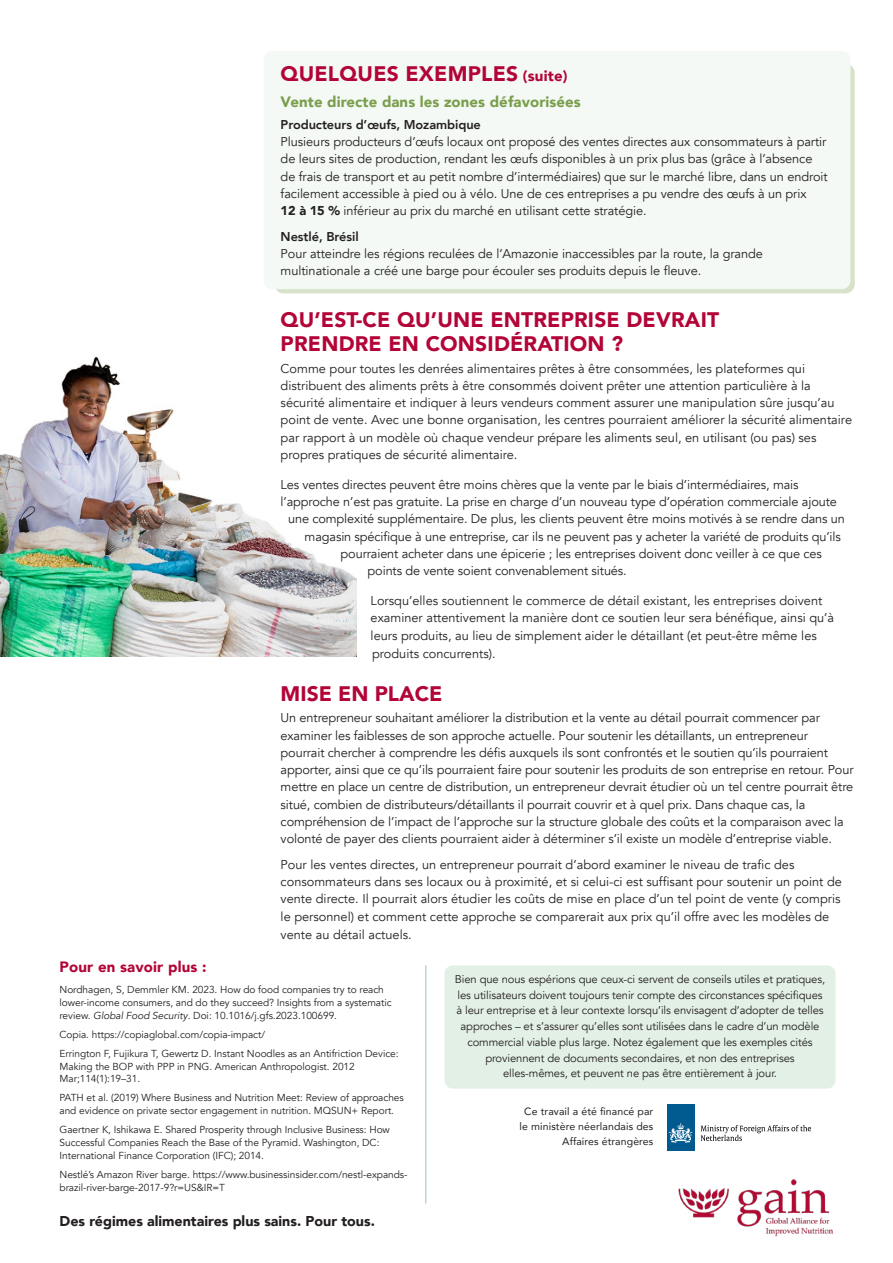
<style>
.page{position:relative;width:893px;height:1263px;background:#fff}
.page>*{position:absolute;margin:0;border:0;box-sizing:border-box;transform-origin:0 0}
.t1{font:900 21px/24px "Avenir";letter-spacing:.01em;color:#b30437}
.t2{font:900 15px "Avenir";letter-spacing:.005em;color:#7a9e4c}
.t3{font:900 15px "Avenir";letter-spacing:.01em;color:#b30437}
.t4{font:900 14.25px "Avenir";color:#231f20}
.t5{font:12.75px/17.2px "Avenir";letter-spacing:-.005em;color:#231f20}
.t6{font:800 12.75px "Avenir";letter-spacing:-.005em;color:#231f20}
.t7{font:11.25px/15.8px "Avenir";letter-spacing:-.01em;color:#231f20;text-align:center}
.t8{font:10.5px/15px "Avenir";letter-spacing:.01em;color:#231f20;text-align:right}
.t9{font:10.2px/12.8px "Avenir";letter-spacing:-.005em;color:#231f20}
.s1{font-size:15px}
.s2{font-weight:900}
.s3{font-style:italic}
</style>
<div class="page">
<img style="left:0;top:356px;width:357px;height:300px">
<img style="left:678px;top:1179px;width:156px;height:58px">
<hr style="left:425px;top:965px;width:1px;height:238px;background:#a2ceaa">
<div style="left:264px;top:51px;width:586px;height:238px;background:#f4f9f5;border-radius:9px"></div>
<div style="left:444px;top:965px;width:392px;height:124px;background:#e3f0e6;border-radius:9px"></div>
<div style="left:667px;top:1104px;width:27px;height:46px;background:#005a90"></div>
<svg style="left:669px;top:1123px;width:23px;height:20px"></svg>
<svg style="left:701px;top:1125px;width:110px;height:16px"></svg>
<p class="t1" style="left:281px;top:61px;width:288px">QUELQUES EXEMPLES <span class="s1">(suite)</span></p>
<p class="t2" style="left:281px;top:89px;width:302px">Vente directe dans les zones défavorisées</p>
<p class="t6" style="left:281px;top:114px;width:202px">Producteurs d’œufs, Mozambique</p>
<p class="t5" style="left:281px;top:133px;width:549px">Plusieurs producteurs d’œufs locaux ont proposé des ventes directes aux consommateurs à partir de leurs sites de production, rendant les œufs disponibles à un prix plus bas (grâce à l’absence de frais de transport et au petit nombre d’intermédiaires) que sur le marché libre, dans un endroit facilement accessible à pied ou à vélo. Une de ces entreprises a pu vendre des œufs à un prix</p>
<p class="t5" style="left:281px;top:202px;width:368px"><span class="s2">12 à 15 %</span> inférieur au prix du marché en utilisant cette stratégie.</p>
<p class="t6" style="left:281px;top:226px;width:80px">Nestlé, Brésil</p>
<p class="t5" style="left:281px;top:245px;width:484px">Pour atteindre les régions reculées de l’Amazonie inaccessibles par la route, la grande multinationale a créé une barge pour écouler ses produits depuis le fleuve.</p>
<p class="t1" style="left:281px;top:307px;width:440px">QU’EST-CE QU’UNE ENTREPRISE DEVRAIT<br>PRENDRE EN CONSIDÉRATION ?</p>
<p class="t5" style="left:281px;top:360px;width:573px">Comme pour toutes les denrées alimentaires prêtes à être consommées, les plateformes qui distribuent des aliments prêts à être consommés doivent prêter une attention particulière à la sécurité alimentaire et indiquer à leurs vendeurs comment assurer une manipulation sûre jusqu’au point de vente. Avec une bonne organisation, les centres pourraient améliorer la sécurité alimentaire par rapport à un modèle où chaque vendeur prépare les aliments seul, en utilisant (ou pas) ses propres pratiques de sécurité alimentaire.</p>
<p class="t5" style="left:281px;top:476px;width:519px">Les ventes directes peuvent être moins chères que la vente par le biais d’intermédiaires, mais</p>
<p class="t5" style="left:281px;top:493px;width:558px">l’approche n’est pas gratuite. La prise en charge d’un nouveau type d’opération commerciale ajoute</p>
<p class="t5" style="left:288px;top:511px;width:558px">une complexité supplémentaire. De plus, les clients peuvent être moins motivés à se rendre dans un</p>
<p class="t5" style="left:305px;top:528px;width:538px">magasin spécifique à une entreprise, car ils ne peuvent pas y acheter la variété de produits qu’ils</p>
<p class="t5" style="left:341px;top:545px;width:483px">pourraient acheter dans une épicerie ; les entreprises doivent donc veiller à ce que ces</p>
<p class="t5" style="left:368px;top:562px;width:261px">points de vente soient convenablement situés.</p>
<p class="t5" style="left:371px;top:592px;width:465px">Lorsqu’elles soutiennent le commerce de détail existant, les entreprises doivent examiner attentivement la manière dont ce soutien leur sera bénéfique, ainsi qu’à leurs produits, au lieu de simplement aider le détaillant (et peut-être même les produits concurrents).</p>
<p class="t1" style="left:281px;top:681px;width:163px">MISE EN PLACE</p>
<p class="t5" style="left:281px;top:709px;width:574px">Un entrepreneur souhaitant améliorer la distribution et la vente au détail pourrait commencer par examiner les faiblesses de son approche actuelle. Pour soutenir les détaillants, un entrepreneur pourrait chercher à comprendre les défis auxquels ils sont confrontés et le soutien qu’ils pourraient apporter, ainsi que ce qu’ils pourraient faire pour soutenir les produits de son entreprise en retour. Pour mettre en place un centre de distribution, un entrepreneur devrait étudier où un tel centre pourrait être situé, combien de distributeurs/détaillants il pourrait couvrir et à quel prix. Dans chaque cas, la compréhension de l’impact de l’approche sur la structure globale des coûts et la comparaison avec la volonté de payer des clients pourraient aider à déterminer s’il existe un modèle d’entreprise viable.</p>
<p class="t5" style="left:281px;top:856px;width:563px">Pour les ventes directes, un entrepreneur pourrait d’abord examiner le niveau de trafic des consommateurs dans ses locaux ou à proximité, et si celui-ci est suffisant pour soutenir un point de vente directe. Il pourrait alors étudier les coûts de mise en place d’un tel point de vente (y compris le personnel) et comment cette approche se comparerait aux prix qu’il offre avec les modèles de vente au détail actuels.</p>
<p class="t3" style="left:60px;top:954px;width:149px">Pour en savoir plus :</p>
<p class="t9" style="left:60px;top:983px;width:334px">Nordhagen, S, Demmler KM. 2023. How do food companies try to reach lower-income consumers, and do they succeed? Insights from a systematic review. <span class="s3">Global Food Security</span>. Doi: 10.1016/j.gfs.2023.100699.</p>
<p class="t9" style="left:60px;top:1028px;width:207px">Copia. https://copiaglobal.com/copia-impact/</p>
<p class="t9" style="left:60px;top:1047px;width:341px">Errington F, Fujikura T, Gewertz D. Instant Noodles as an Antifriction Device:<br>Making the BOP with PPP in PNG. American Anthropologist. 2012<br>Mar;114(1):19–31.</p>
<p class="t9" style="left:60px;top:1092px;width:346px">PATH et al. (2019) Where Business and Nutrition Meet: Review of approaches and evidence on private sector engagement in nutrition. MQSUN+ Report.</p>
<p class="t9" style="left:60px;top:1124px;width:332px">Gaertner K, Ishikawa E. Shared Prosperity through Inclusive Business: How<br>Successful Companies Reach the Base of the Pyramid. Washington, DC:<br>International Finance Corporation (IFC); 2014.</p>
<p class="t9" style="left:60px;top:1168px;width:350px;line-height:13.5px">Nestlé’s Amazon River barge. https://www.businessinsider.com/nestl-expands&shy;brazil-river-barge-2017-9?r=US&amp;IR=T</p>
<p class="t4" style="left:60px;top:1209px;width:317px">Des régimes alimentaires plus sains. Pour tous.</p>
<p class="t7" style="left:455px;top:971px;width:372px">Bien que nous espérions que ceux-ci servent de conseils utiles et pratiques, les utilisateurs doivent toujours tenir compte des circonstances spécifiques à leur entreprise et à leur contexte lorsqu’ils envisagent d’adopter de telles approches – et s’assurer qu’elles sont utilisées dans le cadre d’un modèle commercial viable plus large. Notez également que les exemples cités proviennent de documents secondaires, et non des entreprises elles-mêmes, et peuvent ne pas être entièrement à jour.</p>
<p class="t8" style="left:520px;top:1104px;width:135px">Ce travail a été financé par le ministère néerlandais des<br>Affaires étrangères</p>
</div>
